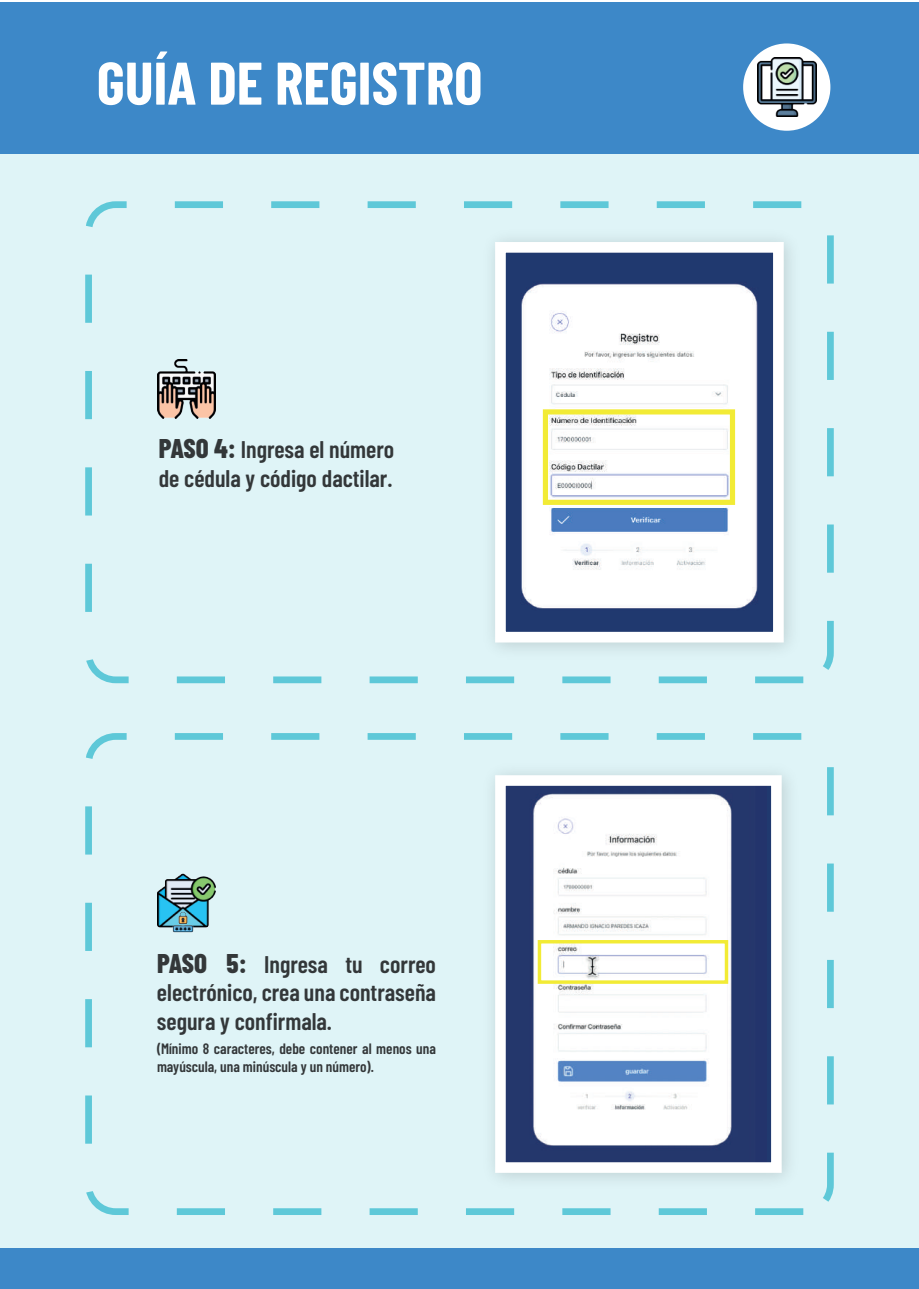
<style>
.page{position:relative;width:919px;height:1289px;background:#fff}
.page>*{position:absolute;margin:0;border:0;box-sizing:border-box;transform-origin:0 0}
.t1{font:700 60px "Barlow Condensed";color:#fff}
.t2{font:600 24px/28.8px "Barlow Condensed";color:#333739;text-align:justify}
.t3{font:600 15px/18px "Barlow Condensed";color:#333739}
.s1{font-weight:800;font-size:27px}
</style>
<div class="page">
<div style="left:1px;top:4px;width:917px;height:1284px;background:#dff4f7"></div>
<div style="left:0;top:1248px;width:918px;height:40px;background:#3d88c8"></div>
<div style="left:0;top:2px;width:918px;height:151px;background:#3d88c8"></div>
<img style="left:157px;top:873px;width:58px;height:56px">
<img style="left:172px;top:911px;width:21px;height:21px">
<img style="left:157px;top:360px;width:58px;height:58px">
<div style="left:85px;top:201px;width:748px;height:482px;border:7px dashed #5ec8d8;border-radius:27px"></div>
<div style="left:85px;top:733px;width:748px;height:481px;border:7px dashed #5ec8d8;border-radius:27px"></div>
<div style="left:743px;top:43px;width:87px;height:88px;background:#fff;border-radius:50%"></div>
<img style="left:757px;top:58px;width:59px;height:58px">
<img style="left:492px;top:239px;width:299px;height:411px">
<img style="left:507px;top:254px;width:264px;height:376px">
<div style="left:495px;top:242px;width:288px;height:400px;border:11px solid #fff"></div>
<div style="left:543px;top:409px;width:192px;height:96px;border:5px solid #f2eb35"></div>
<img style="left:493px;top:773px;width:296px;height:407px">
<img style="left:507px;top:787px;width:259px;height:373px">
<div style="left:495px;top:775px;width:286px;height:397px;border:11px solid #fff"></div>
<div style="left:537px;top:940px;width:191px;height:43px;border:3px solid #f2eb35"></div>
<h1 class="t1" style="left:97px;top:40px;width:387px">GUÍA DE REGISTRO</h1>
<p class="t2" style="left:159px;top:433px;width:237px"><span class="s1">PASO 4:</span> Ingresa el número de cédula y código dactilar.</p>
<p class="t2" style="left:157px;top:948px;width:280px"><span class="s1">PASO 5:</span> Ingresa tu correo electrónico, crea una contraseña segura y confirmala.</p>
<p class="t3" style="left:157px;top:1038px;width:280px">(Mínimo 8 caracteres, debe contener al menos una mayúscula, una minúscula y un número).</p>
</div>
